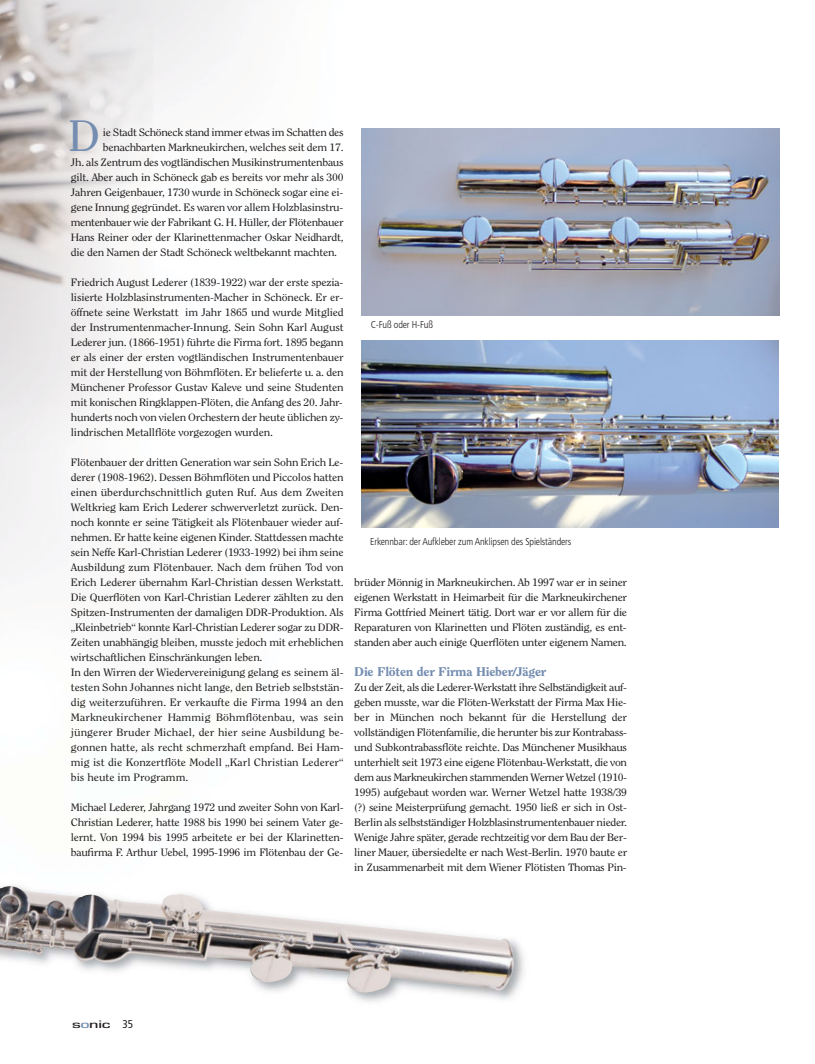
<style>
.page{position:relative;width:815px;height:1064px;background:#fff}
.page>*{position:absolute;margin:0;border:0;box-sizing:border-box;transform-origin:0 0}
.t1{font:43.75px "Clearface Std";color:#748db0;scale:1.1 1}
.t2{font:800 12.5px "Clearface Std";letter-spacing:-.015em;color:#748db0;scale:1.1 1}
.t3{font:500 11.25px "Eurostile T";letter-spacing:-.02em;color:#231f20;scale:1.6 1}
.t4{font:10.62px/15px "Clearface Std";letter-spacing:-.015em;color:#231f20;text-align:justify;scale:1.1 1}
.t5{font:300 condensed 10px "Frutiger LT Std";letter-spacing:-.015em;color:#231f20}
.s1{color:#748db0}
.s2{font-family:"Frutiger LT Std";font-weight:400;font-stretch:condensed}
</style>
<div class="page">
<img style="left:0;top:0;width:766px;height:575px">
<img style="left:0;top:886px;width:516px;height:107px">
<img style="left:361px;top:128px;width:419px;height:187px">
<img style="left:361px;top:341px;width:418px;height:187px">
<h1 class="t1" style="left:68px;top:114px;width:31px">D</h1>
<p class="t4" style="left:103px;top:125px;width:220px">ie Stadt Schöneck stand immer etwas im Schatten des</p>
<p class="t4" style="left:103px;top:140px;width:220px">benachbarten Markneukirchen, welches seit dem 17.</p>
<p class="t4" style="left:71px;top:155px;width:250px">Jh. als Zentrum des vogtländischen Musikinstrumentenbaus</p>
<p class="t4" style="left:71px;top:170px;width:250px">gilt. Aber auch in Schöneck gab es bereits vor mehr als 300</p>
<p class="t4" style="left:71px;top:185px;width:249px">Jahren Geigenbauer, 1730 wurde in Schöneck sogar eine ei-</p>
<p class="t4" style="left:71px;top:200px;width:249px">gene Innung gegründet. Es waren vor allem Holzblasinstru-</p>
<p class="t4" style="left:71px;top:215px;width:250px">mentenbauer wie der Fabrikant G. H. Hüller, der Flötenbauer</p>
<p class="t4" style="left:71px;top:230px;width:250px">Hans Reiner oder der Klarinettenmacher Oskar Neidhardt,</p>
<p class="t4" style="left:71px;top:245px;width:244px">die den Namen der Stadt Schöneck weltbekannt machten.</p>
<p class="t4" style="left:71px;top:275px;width:250px">Friedrich August Lederer (1839-1922) war der erste spezia&shy;lisierte Holzblasinstrumenten-Macher in Schöneck. Er er&shy;öffnete seine Werkstatt im Jahr 1865 und wurde Mitglied der Instrumentenmacher-Innung. Sein Sohn Karl August Lederer jun. (1866-1951) führte die Firma fort. 1895 begann er als einer der ersten vogtländischen Instrumentenbauer mit der Herstellung von Böhmflöten. Er belieferte u. a. den Münchener Professor Gustav Kaleve und seine Studenten mit konischen Ringklappen-Flöten, die Anfang des 20. Jahr&shy;hunderts noch von vielen Orchestern der heute üblichen zy&shy;lindrischen Metallflöte vorgezogen wurden.</p>
<p class="t4" style="left:71px;top:455px;width:250px;text-align:left">Flötenbauer der dritten Generation war sein Sohn Erich Le&shy;derer (1908-1962). Dessen Böhmflöten und Piccolos hatten einen überdurchschnittlich guten Ruf. Aus dem Zweiten Weltkrieg kam Erich Lederer schwerverletzt zurück. Den&shy;noch konnte er seine Tätigkeit als Flötenbauer wieder auf&shy;nehmen. Er hatte keine eigenen Kinder. Stattdessen machte sein Neffe Karl-Christian Lederer (1933-1992) bei ihm seine Ausbildung zum Flötenbauer. Nach dem frühen Tod von Erich Lederer übernahm Karl-Christian dessen Werkstatt.<br>Die Querflöten von Karl-Christian Lederer zählten zu den Spitzen-Instrumenten der damaligen DDR-Produktion. Als „Kleinbetrieb“ konnte Karl-Christian Lederer sogar zu DDR-Zeiten unabhängig bleiben, musste jedoch mit erheblichen wirtschaftlichen Einschränkungen leben.<br>In den Wirren der Wiedervereinigung gelang es seinem äl&shy;testen Sohn Johannes nicht lange, den Betrieb selbststän&shy;dig weiterzuführen. Er verkaufte die Firma 1994 an den Markneukirchener Hammig Böhmflötenbau, was sein jüngerer Bruder Michael, der hier seine Ausbildung be&shy;gonnen hatte, als recht schmerzhaft empfand. Bei Ham&shy;mig ist die Konzertflöte Modell „Karl Christian Lederer“ bis heute im Programm.</p>
<p class="t4" style="left:71px;top:800px;width:250px">Michael Lederer, Jahrgang 1972 und zweiter Sohn von Karl-Christian Lederer, hatte 1988 bis 1990 bei seinem Vater ge&shy;lernt. Von 1994 bis 1995 arbeitete er bei der Klarinetten&shy;baufirma F. Arthur Uebel, 1995-1996 im Flötenbau der Ge-</p>
<p class="t5" style="left:371px;top:320px;width:64px">C-Fuß oder H-Fuß</p>
<p class="t5" style="left:370px;top:537px;width:203px">Erkennbar: der Aufkleber zum Anklipsen des Spielständers</p>
<p class="t4" style="left:354px;top:575px;width:250px">brüder Mönnig in Markneukirchen. Ab 1997 war er in seiner eigenen Werkstatt in Heimarbeit für die Markneukirchener Firma Gottfried Meinert tätig. Dort war er vor allem für die Reparaturen von Klarinetten und Flöten zuständig, es ent&shy;standen aber auch einige Querflöten unter eigenem Namen.</p>
<p class="t2" style="left:354px;top:665px;width:176px">Die Flöten der Firma Hieber/Jäger</p>
<p class="t4" style="left:354px;top:680px;width:250px">Zu der Zeit, als die Lederer-Werkstatt ihre Selbständigkeit auf&shy;geben musste, war die Flöten-Werkstatt der Firma Max Hie&shy;ber in München noch bekannt für die Herstellung der vollständigen Flötenfamilie, die herunter bis zur Kontrabass&shy;und Subkontrabassflöte reichte. Das Münchener Musikhaus unterhielt seit 1973 eine eigene Flötenbau-Werkstatt, die von dem aus Markneukirchen stammenden Werner Wetzel (1910- 1995) aufgebaut worden war. Werner Wetzel hatte 1938/39 (?) seine Meisterprüfung gemacht. 1950 ließ er sich in Ost-Berlin als selbstständiger Holzblasinstrumentenbauer nieder.<br>Wenige Jahre später, gerade rechtzeitig vor dem Bau der Ber&shy;liner Mauer, übersiedelte er nach West-Berlin. 1970 baute er in Zusammenarbeit mit dem Wiener Flötisten Thomas Pin-</p>
<p class="t3" style="left:72px;top:1018px;width:40px">s<span class="s1">o</span>nic <span class="s2">35</span></p>
</div>
